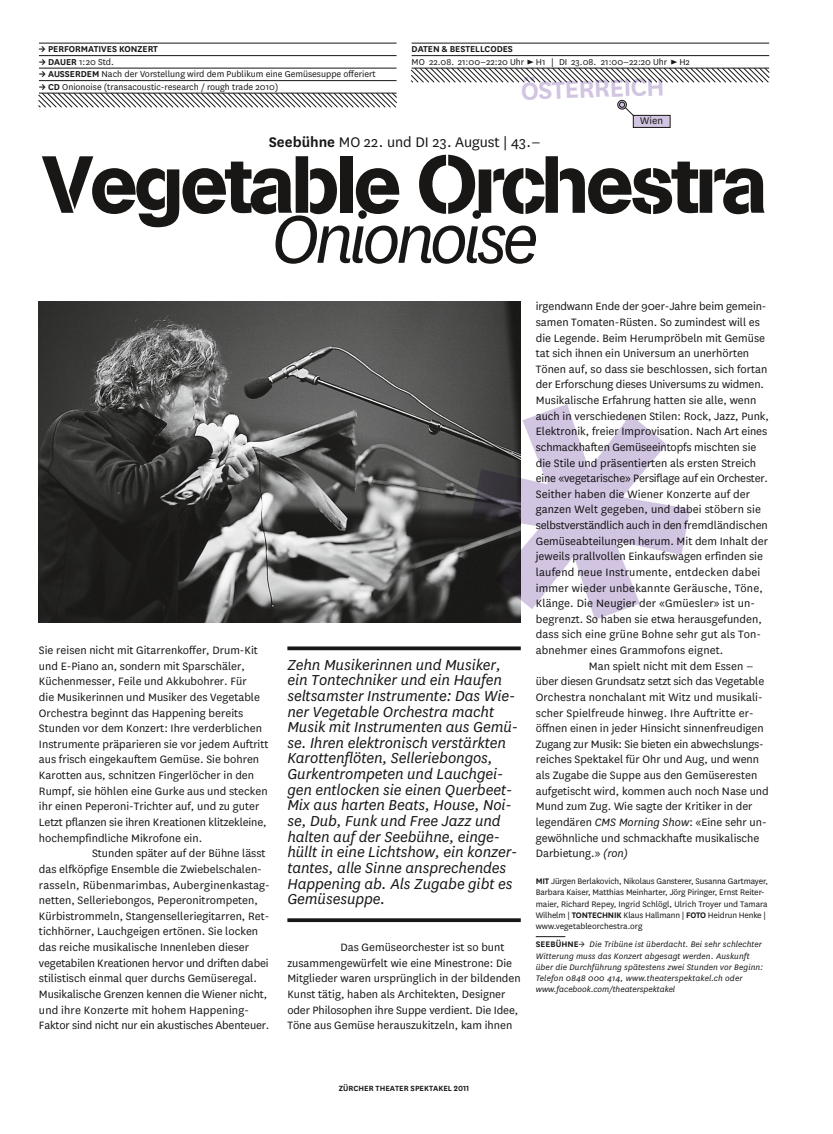
<style>
.page{position:relative;width:833px;height:1134px;background:#fff}
.page>*{position:absolute;margin:0;border:0;box-sizing:border-box;transform-origin:0 0}
.t1{font:80px "AG Book Stencil";letter-spacing:-.05em;color:#181716}
.t2{font:italic 78.75px "National";letter-spacing:-.07em;color:#181716}
.t3{font:600 28.75px "National";color:#d2c5e2}
.t4{font:italic 16.88px/15.6px "National";letter-spacing:-.005em;color:#181716}
.t5{font:16.25px "National";color:#181716}
.t6{font:12.5px/15.6px "National";color:#181716}
.t7{font:11.25px "National";color:#181716}
.t8{font:10px "National";color:#181716}
.t9{font:600 10px "National";color:#181716}
.t10{font:9.38px/11.2px "National";letter-spacing:-.01em;color:#181716}
.t11{font:italic 9.38px/11.2px "National";letter-spacing:.01em;color:#181716}
.t12{font:600 9.38px "National";color:#181716}
.t13{font:600 8.75px "National";color:#181716}
.s1{font-weight:600}
.s2{font-style:italic}
</style>
<div class="page">
<svg style="left:38px;top:93px;width:359px;height:15px"></svg>
<svg style="left:536px;top:936px;width:29px;height:1px"></svg>
<svg style="left:287px;top:646px;width:234px;height:4px"></svg>
<svg style="left:287px;top:918px;width:234px;height:4px"></svg>
<hr style="left:39px;top:43px;width:357px;height:1px;background:#181716">
<hr style="left:39px;top:55px;width:357px;height:1px;background:#181716">
<hr style="left:39px;top:68px;width:357px;height:1px;background:#181716">
<hr style="left:39px;top:80px;width:357px;height:1px;background:#181716">
<hr style="left:39px;top:93px;width:357px;height:1px;background:#181716">
<hr style="left:411px;top:43px;width:358px;height:1px;background:#181716">
<hr style="left:411px;top:55px;width:358px;height:1px;background:#181716">
<svg style="left:521px;top:404px;width:169px;height:216px;fill:#d2c5e2"></svg>
<svg style="left:411px;top:68px;width:358px;height:15px"></svg>
<div style="left:617px;top:100px;width:10px;height:9px;border:1px solid #181716;border-radius:50%"></div>
<svg style="left:619px;top:102px;width:18px;height:18px"></svg>
<div style="left:633px;top:115px;width:37px;height:12px;background:#d2c5e2"></div>
<div style="left:633px;top:115px;width:37px;height:13px;border:1px solid #181716"></div>
<img style="left:39px;top:302px;width:482px;height:321px">
<p class="t9" style="left:39px;top:42px;width:120px">→ PERFORMATIVES KONZERT</p>
<p class="t8" style="left:39px;top:55px;width:76px"><span class="s1">→ DAUER</span> 1:20 Std.</p>
<p class="t8" style="left:39px;top:68px;width:338px"><span class="s1">→ AUSSERDEM</span> Nach der Vorstellung wird dem Publikum eine Gemüsesuppe offeriert</p>
<p class="t8" style="left:39px;top:80px;width:241px"><span class="s1">→ CD</span> Onionoise (transacoustic-research / rough trade 2010)</p>
<p class="t9" style="left:411px;top:42px;width:13px">DATEN</p>
<p class="t9" style="left:442px;top:42px;width:73px">&amp; BESTELLCODES</p>
<p class="t8" style="left:411px;top:55px;width:280px">MO 22.08. 21:00‒22:20 Uhr ► H1 | DI 23.08. 21:00‒22:20 Uhr ► H2</p>
<h3 class="t3" style="left:520px;top:71px;width:145px;rotate:-2deg">ÖSTERREICH</h3>
<p class="t7" style="left:640px;top:114px;width:24px">Wien</p>
<h3 class="t5" style="left:269px;top:131px;width:273px"><span class="s1">SEEBÜHNE</span> MO 22. und DI 23. August | 43.‒</h3>
<h1 class="t1" style="left:42px;top:137px;width:727px">Vegetable Orchestra</h1>
<h2 class="t2" style="left:271px;top:190px;width:269px">Onionoise</h2>
<p class="t6" style="left:39px;top:642px;width:220px">Sie reisen nicht mit Gitarrenkoffer, Drum-Kit</p>
<p class="t6" style="left:39px;top:657px;width:207px">und E-Piano an, sondern mit Sparschäler,</p>
<p class="t6" style="left:39px;top:673px;width:209px">Küchenmesser, Feile und Akkubohrer. Für</p>
<p class="t6" style="left:39px;top:689px;width:223px">die Musikerinnen und Musiker des Vegetable</p>
<p class="t6" style="left:39px;top:704px;width:206px">Orchestra beginnt das Happening bereits</p>
<p class="t6" style="left:39px;top:720px;width:224px">Stunden vor dem Konzert: Ihre verderblichen</p>
<p class="t6" style="left:39px;top:736px;width:231px">Instrumente präparieren sie vor jedem Auftritt</p>
<p class="t6" style="left:39px;top:751px;width:222px">aus frisch eingekauftem Gemüse. Sie bohren</p>
<p class="t6" style="left:39px;top:767px;width:217px">Karotten aus, schnitzen Fingerlöcher in den</p>
<p class="t6" style="left:39px;top:782px;width:230px">Rumpf, sie höhlen eine Gurke aus und stecken</p>
<p class="t6" style="left:39px;top:798px;width:222px">ihr einen Peperoni-Trichter auf, und zu guter</p>
<p class="t6" style="left:39px;top:814px;width:229px">Letzt pflanzen sie ihren Kreationen klitzekleine,</p>
<p class="t6" style="left:39px;top:829px;width:165px">hochempfindliche Mikrofone ein.</p>
<p class="t6" style="left:92px;top:845px;width:175px">Stunden später auf der Bühne lässt</p>
<p class="t6" style="left:39px;top:861px;width:224px">das elfköpfige Ensemble die Zwiebelschalen-</p>
<p class="t6" style="left:39px;top:876px;width:232px">rasseln, Rübenmarimbas, Auberginenkastag-</p>
<p class="t6" style="left:39px;top:892px;width:220px">netten, Selleriebongos, Peperonitrompeten,</p>
<p class="t6" style="left:39px;top:907px;width:232px">Kürbistrommeln, Stangenselleriegitarren, Ret-</p>
<p class="t6" style="left:39px;top:923px;width:221px">tichhörner, Lauchgeigen ertönen. Sie locken</p>
<p class="t6" style="left:39px;top:939px;width:212px">das reiche musikalische Innenleben dieser</p>
<p class="t6" style="left:39px;top:954px;width:231px">vegetabilen Kreationen hervor und driften dabei</p>
<p class="t6" style="left:39px;top:970px;width:219px">stilistisch einmal quer durchs Gemüseregal.</p>
<p class="t6" style="left:39px;top:986px;width:230px">Musikalische Grenzen kennen die Wiener nicht,</p>
<p class="t6" style="left:39px;top:1001px;width:211px">und ihre Konzerte mit hohem Happening-</p>
<p class="t6" style="left:39px;top:1017px;width:232px">Faktor sind nicht nur ein akustisches Abenteuer.</p>
<p class="t4" style="left:287px;top:656px;width:232px">Zehn Musikerinnen und Musiker, ein Tontechniker und ein Haufen seltsamster Instrumente: Das Wie&shy;ner Vegetable Orchestra macht<br>Musik mit Instrumenten aus Gemü&shy;se. Ihren elektronisch verstärkten<br>Karottenflöten, Selleriebongos,<br>Gurkentrompeten und Lauchgei&shy;gen entlocken sie einen Querbeet-<br>Mix aus harten Beats, House, Noi&shy;se, Dub, Funk und Free Jazz und halten auf der Seebühne, einge&shy;hüllt in eine Lichtshow, ein konzer&shy;tantes, alle Sinne ansprechendes<br>Happening ab. Als Zugabe gibt es<br>Gemüsesuppe.</p>
<p class="t6" style="left:287px;top:939px;width:235px;text-indent:53px">Das Gemüseorchester ist so bunt zusammengewürfelt wie eine Minestrone: Die Mitglieder waren ursprünglich in der bildenden Kunst tätig, haben als Architekten, Designer oder Philosophen ihre Suppe verdient. Die Idee, Töne aus Gemüse herauszukitzeln, kam ihnen</p>
<p class="t6" style="left:536px;top:298px;width:232px">irgendwann Ende der 90er-Jahre beim gemein-</p>
<p class="t6" style="left:536px;top:314px;width:226px">samen Tomaten-Rüsten. So zumindest will es</p>
<p class="t6" style="left:536px;top:329px;width:231px">die Legende. Beim Herumpröbeln mit Gemüse</p>
<p class="t6" style="left:536px;top:345px;width:215px">tat sich ihnen ein Universum an unerhörten</p>
<p class="t6" style="left:536px;top:361px;width:233px">Tönen auf, so dass sie beschlossen, sich fortan</p>
<p class="t6" style="left:536px;top:376px;width:230px">der Erforschung dieses Universums zu widmen.</p>
<p class="t6" style="left:536px;top:392px;width:222px">Musikalische Erfahrung hatten sie alle, wenn</p>
<p class="t6" style="left:536px;top:407px;width:235px">auch in verschiedenen Stilen: Rock, Jazz, Punk,</p>
<p class="t6" style="left:536px;top:423px;width:233px">Elektronik, freier Improvisation. Nach Art eines</p>
<p class="t6" style="left:536px;top:439px;width:222px">schmackhaften Gemüseeintopfs mischten sie</p>
<p class="t6" style="left:536px;top:454px;width:222px">die Stile und präsentierten als ersten Streich</p>
<p class="t6" style="left:536px;top:470px;width:234px">eine «vegetarische» Persiflage auf ein Orchester.</p>
<p class="t6" style="left:536px;top:486px;width:216px">Seither haben die Wiener Konzerte auf der</p>
<p class="t6" style="left:536px;top:501px;width:227px">ganzen Welt gegeben, und dabei stöbern sie</p>
<p class="t6" style="left:536px;top:517px;width:234px">selbstverständlich auch in den fremdländischen</p>
<p class="t6" style="left:536px;top:532px;width:234px">Gemüseabteilungen herum. Mit dem Inhalt der</p>
<p class="t6" style="left:536px;top:548px;width:229px">jeweils prallvollen Einkaufswagen erfinden sie</p>
<p class="t6" style="left:536px;top:564px;width:226px">laufend neue Instrumente, entdecken dabei</p>
<p class="t6" style="left:536px;top:579px;width:229px">immer wieder unbekannte Geräusche, Töne,</p>
<p class="t6" style="left:536px;top:595px;width:219px">Klänge. Die Neugier der «Gmüesler» ist un-</p>
<p class="t6" style="left:536px;top:611px;width:227px">begrenzt. So haben sie etwa herausgefunden,</p>
<p class="t6" style="left:536px;top:626px;width:225px">dass sich eine grüne Bohne sehr gut als Ton-</p>
<p class="t6" style="left:536px;top:642px;width:189px">abnehmer eines Grammofons eignet.</p>
<p class="t6" style="left:589px;top:657px;width:166px">Man spielt nicht mit dem Essen ‒</p>
<p class="t6" style="left:536px;top:673px;width:230px">über diesen Grundsatz setzt sich das Vegetable</p>
<p class="t6" style="left:536px;top:689px;width:226px">Orchestra nonchalant mit Witz und musikali-</p>
<p class="t6" style="left:536px;top:704px;width:218px">scher Spielfreude hinweg. Ihre Auftritte er-</p>
<p class="t6" style="left:536px;top:720px;width:229px">öffnen einen in jeder Hinsicht sinnenfreudigen</p>
<p class="t6" style="left:536px;top:736px;width:229px">Zugang zur Musik: Sie bieten ein abwechslungs-</p>
<p class="t6" style="left:536px;top:751px;width:225px">reiches Spektakel für Ohr und Aug, und wenn</p>
<p class="t6" style="left:536px;top:767px;width:223px">als Zugabe die Suppe aus den Gemüseresten</p>
<p class="t6" style="left:536px;top:782px;width:234px">aufgetischt wird, kommen auch noch Nase und</p>
<p class="t6" style="left:536px;top:798px;width:218px">Mund zum Zug. Wie sagte der Kritiker in der</p>
<p class="t6" style="left:536px;top:814px;width:232px">legendären <span class="s2">CMS Morning Show</span>: «Eine sehr un-</p>
<p class="t6" style="left:536px;top:829px;width:225px">gewöhnliche und schmackhafte musikalische</p>
<p class="t6" style="left:536px;top:845px;width:94px">Darbietung.» <span class="s2">(ron)</span></p>
<p class="t10" style="left:536px;top:875px;width:234px"><span class="s1">MIT</span> Jürgen Berlakovich, Nikolaus Gansterer, Susanna Gartmayer, Barbara Kaiser, Matthias Meinharter, Jörg Piringer, Ernst Reiter&shy;maier, Richard Repey, Ingrid Schlögl, Ulrich Troyer und Tamara Wilhelm | <span class="s1">TONTECHNIK</span> Klaus Hallmann | <span class="s1">FOTO</span> Heidrun Henke | www.vegetableorchestra.org</p>
<p class="t12" style="left:536px;top:938px;width:33px">SEEBÜHNE</p>
<p class="t11" style="left:536px;top:939px;width:229px;text-indent:43px">→ Die Tribüne ist überdacht. Bei sehr schlechter Witterung muss das Konzert abgesagt werden. Auskunft über die Durchführung spätestens zwei Stunden vor Beginn:<br>Telefon 0848 000 414, www.theaterspektakel.ch oder www.facebook.com/theaterspektakel</p>
<p class="t13" style="left:339px;top:1083px;width:11px">ZÜRCHER</p>
<p class="t13" style="left:375px;top:1083px;width:10px">THEATER</p>
<p class="t13" style="left:410px;top:1083px;width:10px">SPEKTAKEL</p>
<p class="t13" style="left:454px;top:1083px;width:17px">2011</p>
</div>
